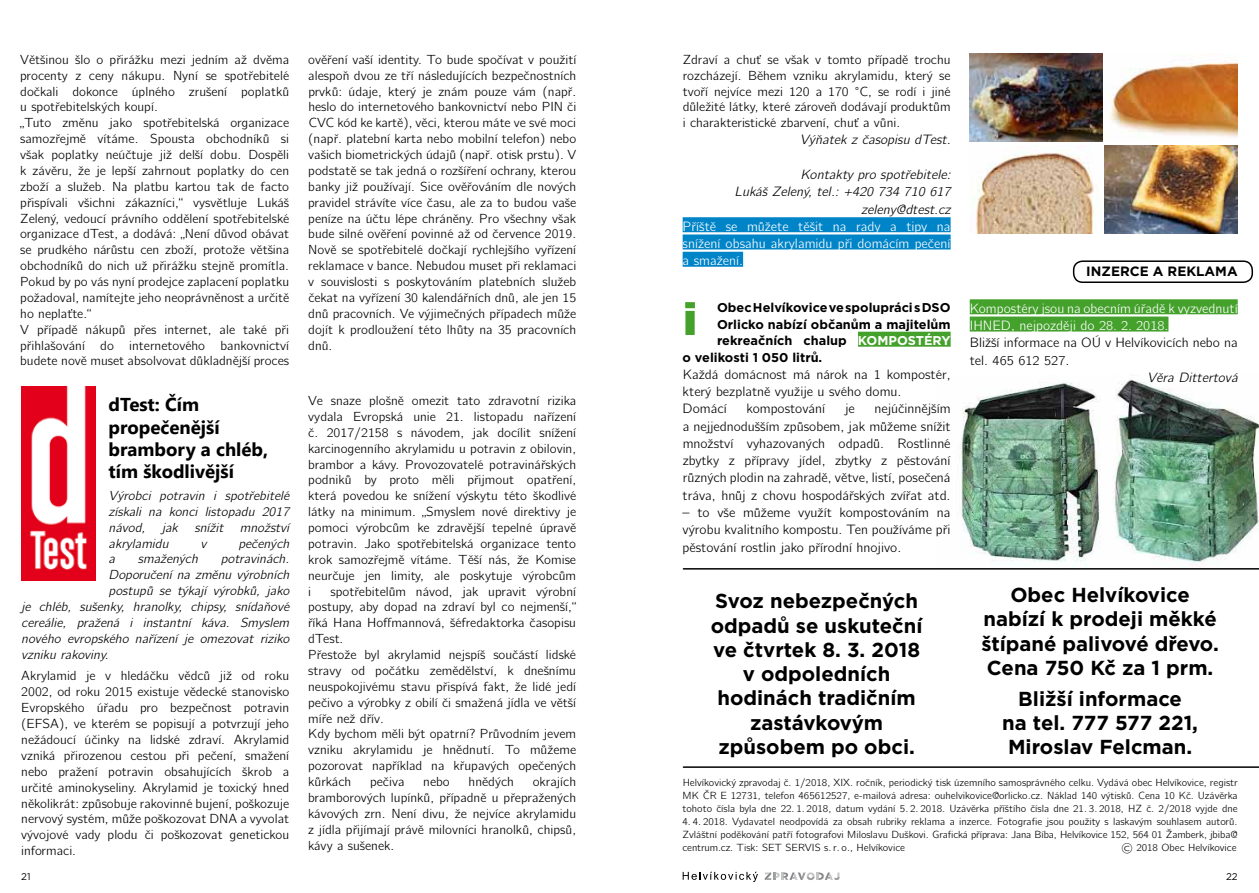
<style>
.page{position:relative;width:1259px;height:893px;background:#fff}
.page>*{position:absolute;margin:0;border:0;box-sizing:border-box;transform-origin:0 0}
.t1{font:700 20.25px/24.3px "Gotham Bold CE";color:#000;text-align:center}
.t2{font:700 18.6px/22.4px "Segoe UI";color:#000}
.t3{font:13.5px/17.2px "CMU Bright";color:#000}
.t4{font:13.5px/17.2px "CMU Bright";color:#fff}
.t5{font:italic 13.5px/17.2px "CMU Bright";color:#000;text-align:right}
.t6{font:700 13.5px "Gotham Bold CE";color:#000}
.t7{font:13.05px/15.9px "CMU Bright";color:#000;text-align:justify}
.t8{font:italic 13.05px/15.9px "CMU Bright";color:#000;text-align:justify}
.t9{font:700 12.75px "Gotham Bold CE";color:#000}
.t10{font:10.35px/13px "CMU Bright";color:#000;text-align:justify}
.t11{font:9.75px "Gotham Book CE";color:#000}
.s1{color:#fff}
</style>
<div class="page">
<img style="left:961px;top:382px;width:139px;height:180px">
<img style="left:1114px;top:374px;width:145px;height:193px">
<svg style="left:764px;top:872px;width:75px;height:8px"></svg>
<svg style="left:682px;top:872px;width:76px;height:10px"></svg>
<div style="left:858px;top:332px;width:92px;height:15px;background:#44a12b"></div>
<svg style="left:685px;top:302px;width:10px;height:33px"></svg>
<hr style="left:683px;top:766px;width:576px;height:2px;background:#000">
<hr style="left:683px;top:568px;width:576px;height:2px;background:#000">
<div style="left:969px;top:299px;width:268px;height:15px;background:#44a12b"></div>
<div style="left:969px;top:317px;width:199px;height:15px;background:#44a12b"></div>
<div style="left:1073px;top:260px;width:180px;height:23px;border:2px solid #000;border-radius:9px"></div>
<img style="left:21px;top:387px;width:75px;height:194px">
<div style="left:682px;top:217px;width:268px;height:15px;background:#0084c8"></div>
<div style="left:682px;top:234px;width:268px;height:15px;background:#0084c8"></div>
<div style="left:682px;top:252px;width:61px;height:15px;background:#0084c8"></div>
<img style="left:1104px;top:62px;width:133px;height:75px">
<img style="left:1104px;top:145px;width:133px;height:89px">
<img style="left:969px;top:53px;width:133px;height:89px">
<img style="left:971px;top:145px;width:131px;height:89px">
<p class="t7" style="left:20px;top:50px;width:270px;text-align:left">Většinou šlo o přirážku mezi jedním až dvěma procenty z ceny nákupu. Nyní se spotřebitelé dočkali dokonce úplného zrušení poplatků u spotřebitelských koupí.<br>„Tuto změnu jako spotřebitelská organizace samozřejmě vítáme. Spousta obchodníků si však poplatky neúčtuje již delší dobu. Dospěli k závěru, že je lepší zahrnout poplatky do cen zboží a služeb. Na platbu kartou tak de facto přispívali všichni zákazníci,“ vysvětluje Lukáš Zelený, vedoucí právního oddělení spotřebitelské organizace dTest, a dodává: „Není důvod obávat se prudkého nárůstu cen zboží, protože většina obchodníků do nich už přirážku stejně promítla.<br>Pokud by po vás nyní prodejce zaplacení poplatku požadoval, namítejte jeho neoprávněnost a určitě ho neplaťte.“<br>V případě nákupů přes internet, ale také při přihlašování do internetového bankovnictví budete nově muset absolvovat důkladnější proces</p>
<p class="t7" style="left:308px;top:50px;width:269px">ověření vaší identity. To bude spočívat v použití alespoň dvou ze tří následujících bezpečnostních prvků: údaje, který je znám pouze vám (např. heslo do internetového bankovnictví nebo PIN či CVC kód ke kartě), věci, kterou máte ve své moci (např. platební karta nebo mobilní telefon) nebo vašich biometrických údajů (např. otisk prstu). V podstatě se tak jedná o rozšíření ochrany, kterou banky již používají. Sice ověřováním dle nových pravidel strávíte více času, ale za to budou vaše peníze na účtu lépe chráněny. Pro všechny však bude silné ověření povinné až od července 2019.<br>Nově se spotřebitelé dočkají rychlejšího vyřízení reklamace v bance. Nebudou muset při reklamaci v souvislosti s poskytováním platebních služeb čekat na vyřízení 30 kalendářních dnů, ale jen 15 dnů pracovních. Ve výjimečných případech může dojít k prodloužení této lhůty na 35 pracovních dnů.</p>
<h2 class="t2" style="left:109px;top:392px;width:161px">dTest: Čím propečenější brambory a chléb, tím škodlivější</h2>
<p class="t8" style="left:109px;top:486px;width:182px">Výrobci potravin i spotřebitelé získali na konci listopadu 2017 návod,</p>
<p class="t7" style="left:308px;top:391px;width:270px">Ve snaze plošně omezit tato zdravotní rizika vydala Evropská unie 21. listopadu nařízení č. 2017/2158 s návodem, jak docílit snížení karcinogenního akrylamidu u potravin z obilovin, brambor a kávy. Provozovatelé potravinářských podniků by proto měli přijmout opatření, která povedou ke snížení výskytu této škodlivé látky na minimum. „Smyslem nové direktivy je pomoci výrobcům ke zdravější tepelné úpravě potravin. Jako spotřebitelská organizace tento krok samozřejmě vítáme. Těší nás, že Komise neurčuje jen limity, ale poskytuje výrobcům i</p>
<p class="t8" style="left:162px;top:518px;width:18px">jak</p>
<p class="t8" style="left:194px;top:518px;width:30px">snížit</p>
<p class="t8" style="left:240px;top:518px;width:51px">množství</p>
<p class="t8" style="left:109px;top:534px;width:61px">akrylamidu</p>
<p class="t8" style="left:200px;top:534px;width:8px">v</p>
<p class="t8" style="left:238px;top:534px;width:52px">pečených</p>
<p class="t8" style="left:109px;top:550px;width:8px">a</p>
<p class="t8" style="left:138px;top:550px;width:62px">smažených</p>
<p class="t8" style="left:221px;top:550px;width:70px">potravinách.</p>
<p class="t8" style="left:109px;top:566px;width:182px">Doporučení na změnu výrobních</p>
<p class="t8" style="left:109px;top:581px;width:182px">postupů se týkají výrobků, jako</p>
<p class="t8" style="left:21px;top:597px;width:269px">je chléb, sušenky, hranolky, chipsy, snídaňové</p>
<p class="t8" style="left:21px;top:613px;width:269px">cereálie, pražená i instantní káva. Smyslem</p>
<p class="t8" style="left:21px;top:629px;width:269px">nového evropského nařízení je omezovat riziko</p>
<p class="t8" style="left:21px;top:645px;width:89px">vzniku rakoviny.</p>
<p class="t7" style="left:21px;top:667px;width:269px">Akrylamid je v hledáčku vědců již od roku 2002, od roku 2015 existuje vědecké stanovisko Evropského úřadu pro bezpečnost potravin (EFSA), ve kterém se popisují a potvrzují jeho nežádoucí účinky na lidské zdraví. Akrylamid vzniká přirozenou cestou při pečení, smažení nebo pražení potravin obsahujících škrob a určité aminokyseliny. Akrylamid je toxický hned několikrát: způsobuje rakovinné bujení, poškozuje nervový systém, může poškozovat DNA a vyvolat vývojové vady plodu či poškozovat genetickou informaci.</p>
<p class="t7" style="left:308px;top:582px;width:269px;text-align:left;text-indent:22px">spotřebitelům návod, jak upravit výrobní postupy, aby dopad na zdraví byl co nejmenší,“ říká Hana Hoffmannová, šéfredaktorka časopisu dTest.<br>Přestože byl akrylamid nejspíš součástí lidské stravy od počátku zemědělství, k dnešnímu neuspokojivému stavu přispívá fakt, že lidé jedí pečivo a výrobky z obilí či smažená jídla ve větší míře než dřív.<br>Kdy bychom měli být opatrní? Průvodním jevem vzniku akrylamidu je hnědnutí. To můžeme pozorovat například na křupavých opečených kůrkách</p>
<p class="t7" style="left:308px;top:772px;width:269px;text-indent:224px">okrajích bramborových lupínků, případně u přepražených kávových zrn. Není divu, že nejvíce akrylamidu z jídla přijímají právě milovníci hranolků, chipsů, kávy a sušenek.</p>
<p class="t7" style="left:370px;top:772px;width:36px">pečiva</p>
<p class="t7" style="left:423px;top:772px;width:28px">nebo</p>
<p class="t7" style="left:468px;top:772px;width:47px">hnědých</p>
<p class="t7" style="left:682px;top:50px;width:269px">Zdraví a chuť se však v tomto případě trochu rozcházejí. Během vzniku akrylamidu, který se tvoří nejvíce mezi 120 a 170 °C, se rodí i jiné důležité látky, které zároveň dodávají produktům i charakteristické zbarvení, chuť a vůni.</p>
<p class="t5" style="left:800px;top:130px;width:152px">Výňatek z časopisu dTest.</p>
<p class="t5" style="left:734px;top:164px;width:218px">Kontakty pro spotřebitele:<br>Lukáš Zelený, tel.: +420 734 710 617 zeleny@dtest.cz</p>
<p class="t4" style="left:682px;top:216px;width:269px;text-align:justify">Příště se můžete těšit na rady a tipy na snížení obsahu akrylamidu při domácím pečení a smažení.</p>
<p class="t9" style="left:717px;top:300px;width:235px">Obec Helvíkovice ve spolupráci s DSO</p>
<p class="t9" style="left:717px;top:316px;width:235px">Orlicko nabízí občanům a majitelům</p>
<p class="t9" style="left:717px;top:333px;width:235px">rekreačních chalup <span class="s1">KOMPOSTÉRY</span></p>
<p class="t9" style="left:682px;top:349px;width:141px">o velikosti 1 050 litrů.</p>
<p class="t3" style="left:682px;top:364px;width:269px">Každá domácnost má nárok na 1 kompostér, který bezplatně využije u svého domu.<br>Domácí</p>
<p class="t3" style="left:746px;top:399px;width:80px">kompostování</p>
<p class="t3" style="left:845px;top:399px;width:11px">je</p>
<p class="t3" style="left:682px;top:399px;width:269px;text-align:justify;text-indent:192px">nejúčinnějším a nejjednodušším způsobem, jak můžeme snížit množství vyhazovaných odpadů. Rostlinné zbytky z přípravy jídel, zbytky z pěstování různých plodin na zahradě, větve, listí, posečená tráva, hnůj z chovu hospodářských zvířat atd.</p>
<p class="t3" style="left:682px;top:502px;width:269px;text-align:justify">– to vše můžeme využít kompostováním na výrobu kvalitního kompostu. Ten používáme při pěstování rostlin jako přírodní hnojivo.</p>
<p class="t6" style="left:1086px;top:263px;width:153px">INZERCE A REKLAMA</p>
<p class="t4" style="left:969px;top:298px;width:269px">Kompostéry jsou na obecním úřadě k vyzvednutí<br>IHNED, nejpozději do 28. 2. 2018.</p>
<p class="t3" style="left:969px;top:333px;width:269px">Bližší informace na OÚ v Helvíkovicích nebo na tel. 465 612 527.</p>
<p class="t5" style="left:1147px;top:367px;width:92px">Věra Dittertová</p>
<h1 class="t1" style="left:981px;top:583px;width:239px">Obec Helvíkovice nabízí k prodeji měkké štípané palivové dřevo.<br>Cena 750 Kč za 1 prm.</h1>
<h1 class="t1" style="left:1002px;top:686px;width:197px">Bližší informace<br>na tel. 777 577 221,<br>Miroslav Felcman.</h1>
<p class="t10" style="left:682px;top:774px;width:556px">Helvíkovický zpravodaj č. 1/2018, XIX. ročník, periodický tisk územního samosprávného celku. Vydává obec Helvíkovice, registr MK ČR E 12731, telefon 465612527, e-mailová adresa: ouhelvikovice@orlicko.cz. Náklad 140 výtisků. Cena 10 Kč. Uzávěrka tohoto čísla byla dne 22. 1. 2018, datum vydání 5. 2. 2018. Uzávěrka příštího čísla dne 21. 3. 2018, HZ č. 2/2018 vyjde dne</p>
<p class="t10" style="left:682px;top:814px;width:556px">4. 4. 2018. Vydavatel neodpovídá za obsah rubriky reklama a inzerce. Fotografie jsou použity s laskavým souhlasem autorů.<br>Zvláštní poděkování patří fotografovi Miloslavu Duškovi. Grafická příprava: Jana Bíba, Helvíkovice 152, 564 01 Žamberk, jbiba@ centrum.cz. Tisk: SET SERVIS s. r. o., Helvíkovice</p>
<h1 class="t1" style="left:711px;top:589px;width:213px">Svoz nebezpečných odpadů se uskuteční ve čtvrtek 8. 3. 2018 v odpoledních hodinách tradičním zastávkovým způsobem po obci.</h1>
<p class="t10" style="left:1121px;top:840px;width:116px">© 2018 Obec Helvíkovice</p>
<p class="t11" style="left:21px;top:870px;width:11px">21</p>
<p class="t11" style="left:1226px;top:870px;width:13px">22</p>
</div>
